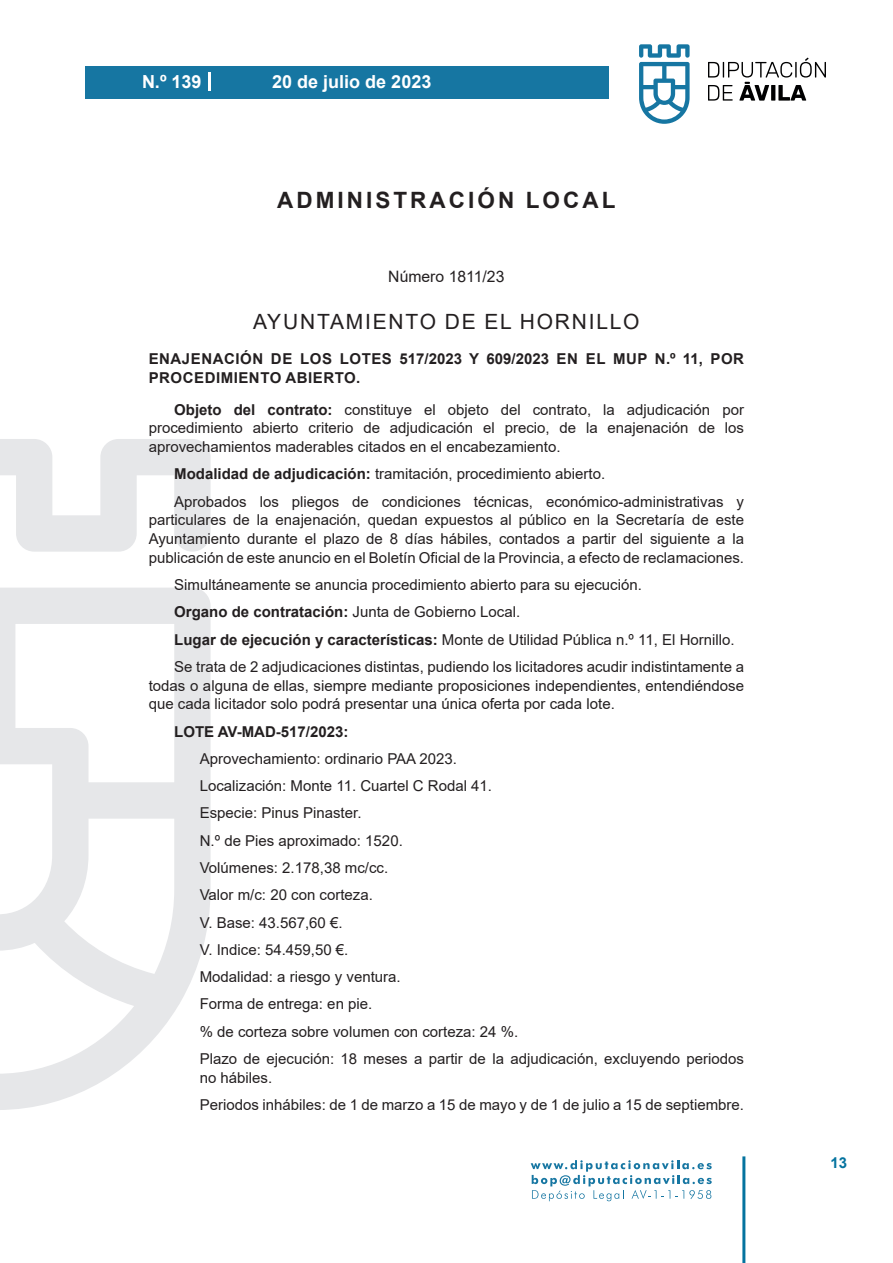
<style>
.page{position:relative;width:893px;height:1263px;background:#fff}
.page>*{position:absolute;margin:0;border:0;box-sizing:border-box;transform-origin:0 0}
.h1__secion{font:700 22.5px "Arial";letter-spacing:.135em;color:#231f20}
.h2__organismo{font:21px "Arial";letter-spacing:.085em;color:#231f20}
.t1{font:700 18px "Arial";color:#fff}
.numero{font:15.75px "Arial";color:#231f20}
.texto_normal{font:15px/18.8px "Arial";color:#231f20;text-align:justify}
.entradilla{font:700 15px/18.8px "Arial";letter-spacing:.035em;color:#231f20}
.texto_normal-2{font:700 15px "Arial";color:#231f20}
.t2{font:700 15px "Arial";color:#04739f}
.s1{font-weight:700}
.s2{font-weight:400}
</style>
<div class="page">
<svg style="left:531px;top:1160px;width:181px;height:41px"></svg>
<div style="left:85px;top:66px;width:523px;height:33px;background:#1676a2"></div>
<svg style="left:639px;top:44px;width:51px;height:80px"></svg>
<svg style="left:708px;top:58px;width:118px;height:43px"></svg>
<hr style="left:742px;top:1156px;width:3px;height:107px;background:#04739f">
<svg style="left:208px;top:72px;width:2px;height:18px"></svg>
<svg style="left:0;top:439px;width:211px;height:671px"></svg>
<p class="t1" style="left:142px;top:69px;width:61px">N.º 139</p>
<p class="t1" style="left:272px;top:69px;width:161px">20 de julio de 2023</p>
<p class="h1__secion" style="left:277px;top:184px;width:340px">ADMINISTRACIÓN LOCAL</p>
<p class="numero" style="left:388px;top:266px;width:118px">Número 1811/23</p>
<p class="h2__organismo" style="left:253px;top:307px;width:388px">AYUNTAMIENTO DE EL HORNILLO</p>
<p class="entradilla" style="left:149px;top:350px;width:597px">ENAJENACIÓN DE LOS LOTES 517/2023 Y 609/2023 EN EL MUP N.º 11, POR<br>PROCEDIMIENTO ABIERTO.</p>
<p class="texto_normal" style="left:149px;top:400px;width:597px;text-indent:26px"><span class="s1">Objeto del contrato:</span> constituye el objeto del contrato, la adjudicación por procedimiento abierto criterio de adjudicación el precio, de la enajenación de los aprovechamientos maderables citados en el encabezamiento.</p>
<p class="texto_normal" style="left:174px;top:465px;width:432px"><span class="s1">Modalidad de adjudicación:</span> tramitación, procedimiento abierto.</p>
<p class="texto_normal" style="left:149px;top:492px;width:597px;text-indent:26px">Aprobados los pliegos de condiciones técnicas, económico-administrativas y particulares de la enajenación, quedan expuestos al público en la Secretaría de este Ayuntamiento durante el plazo de 8 días hábiles, contados a partir del siguiente a la publicación de este anuncio en el Boletín Oficial de la Provincia, a efecto de reclamaciones.</p>
<p class="texto_normal" style="left:174px;top:575px;width:469px">Simultáneamente se anuncia procedimiento abierto para su ejecución.</p>
<p class="texto_normal-2" style="left:174px;top:602px;width:347px">Organo de contratación: <span class="s2">Junta de Gobierno Local.</span></p>
<p class="texto_normal" style="left:174px;top:630px;width:562px"><span class="s1">Lugar de ejecución y características:</span> Monte de Utilidad Pública n.º 11, El Hornillo.</p>
<p class="texto_normal" style="left:149px;top:657px;width:597px;text-indent:26px">Se trata de 2 adjudicaciones distintas, pudiendo los licitadores acudir indistintamente a todas o alguna de ellas, siempre mediante proposiciones independientes, entendiéndose que cada licitador solo podrá presentar una única oferta por cada lote.</p>
<p class="texto_normal-2" style="left:174px;top:721px;width:176px">LOTE AV-MAD-517/2023:</p>
<p class="texto_normal" style="left:200px;top:749px;width:259px">Aprovechamiento: ordinario PAA 2023.</p>
<p class="texto_normal" style="left:200px;top:776px;width:294px">Localización: Monte 11. Cuartel C Rodal 41.</p>
<p class="texto_normal" style="left:200px;top:804px;width:163px">Especie: Pinus Pinaster.</p>
<p class="texto_normal" style="left:200px;top:831px;width:205px">N.º de Pies aproximado: 1520.</p>
<p class="texto_normal" style="left:200px;top:858px;width:190px">Volúmenes: 2.178,38 mc/cc.</p>
<p class="texto_normal" style="left:200px;top:885px;width:175px">Valor m/c: 20 con corteza.</p>
<p class="texto_normal" style="left:200px;top:913px;width:144px">V. Base: 43.567,60 €.</p>
<p class="texto_normal" style="left:200px;top:940px;width:150px">V. Indice: 54.459,50 €.</p>
<p class="texto_normal" style="left:200px;top:967px;width:202px">Modalidad: a riesgo y ventura.</p>
<p class="texto_normal" style="left:200px;top:994px;width:174px">Forma de entrega: en pie.</p>
<p class="texto_normal" style="left:200px;top:1022px;width:320px">% de corteza sobre volumen con corteza: 24 %.</p>
<p class="texto_normal" style="left:200px;top:1049px;width:546px">Plazo de ejecución: 18 meses a partir de la adjudicación, excluyendo periodos no hábiles.</p>
<p class="texto_normal" style="left:200px;top:1095px;width:546px">Periodos inhábiles: de 1 de marzo a 15 de mayo y de 1 de julio a 15 de septiembre.</p>
<p class="t2" style="left:831px;top:1152px;width:18px">13</p>
</div>
